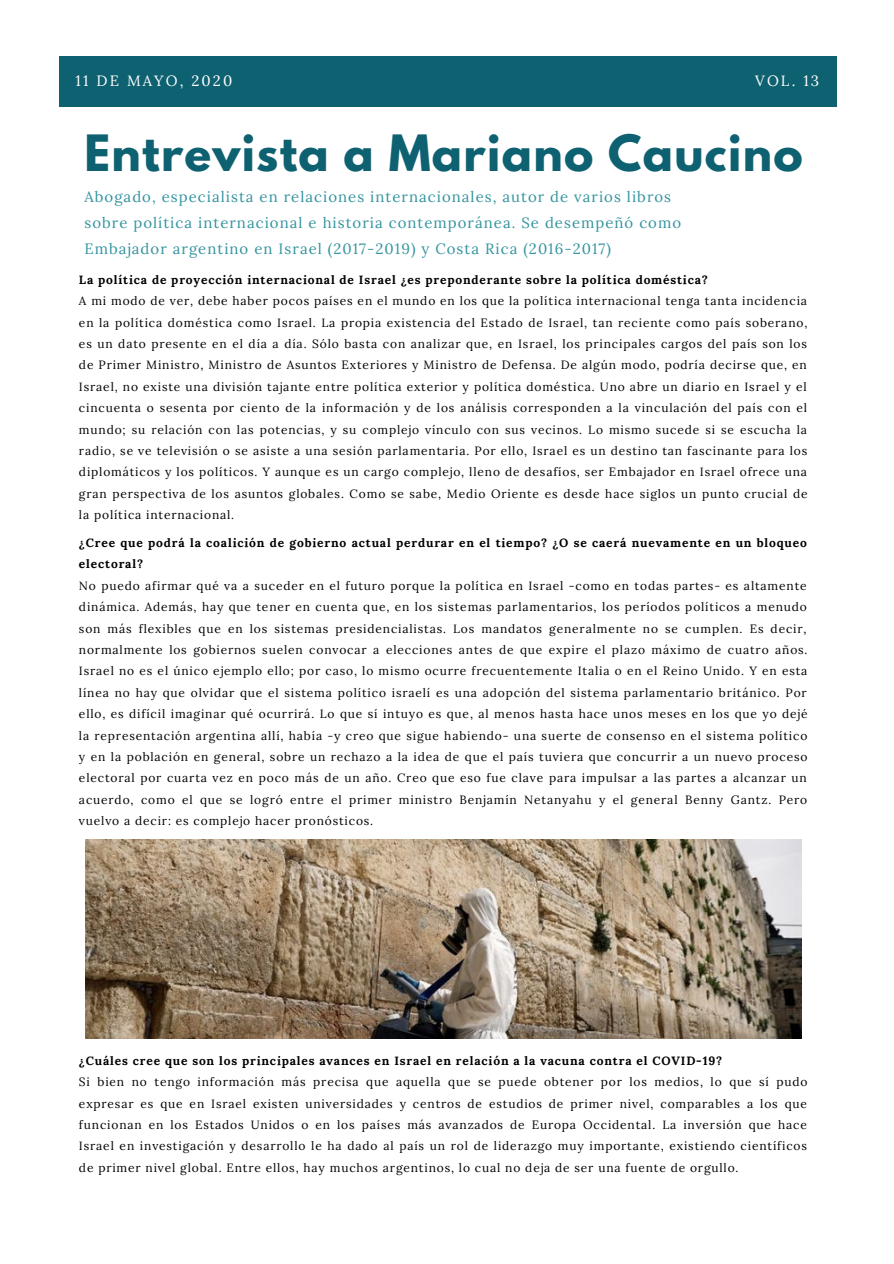
<style>
.page{position:relative;width:894px;height:1264px;background:#fff}
.page>*{position:absolute;margin:0;border:0;box-sizing:border-box;transform-origin:0 0}
.t1{font:700 44.25px "League Spartan";letter-spacing:.03em;color:#0e6171}
.t2{font:14.85px/26px "Lora";letter-spacing:.07em;color:#3494a0}
.t3{font:14.85px "Lora";letter-spacing:.14em;color:#fff}
.t4{font:12px/21.5px "Lora";letter-spacing:.07em;color:#000;text-align:justify}
.t5{font:700 12px/21.5px "Lora";letter-spacing:.07em;color:#000}
</style>
<div class="page">
<img style="left:86px;top:839px;width:715px;height:199px">
<div style="left:60px;top:56px;width:776px;height:50px;background:#0e6171"></div>
<p class="t3" style="left:75px;top:71px;width:158px">11 DE MAYO, 2020</p>
<p class="t3" style="left:755px;top:71px;width:65px">VOL. 13</p>
<h1 class="t1" style="left:84px;top:132px;width:719px">Entrevista a Mariano Caucino</h1>
<p class="t2" style="left:84px;top:183px;width:598px">Abogado, especialista en relaciones internacionales, autor de varios libros sobre política internacional e historia contemporánea. Se desempeñó como<br>Embajador argentino en Israel (2017-2019) y Costa Rica (2016-2017)</p>
<p class="t5" style="left:79px;top:268px;width:630px">La política de proyección internacional de Israel ¿es preponderante sobre la política doméstica?</p>
<p class="t4" style="left:79px;top:290px;width:729px">A mi modo de ver, debe haber pocos países en el mundo en los que la política internacional tenga tanta incidencia en la política doméstica como Israel. La propia existencia del Estado de Israel, tan reciente como país soberano, es un dato presente en el día a día. Sólo basta con analizar que, en Israel, los principales cargos del país son los de Primer Ministro, Ministro de Asuntos Exteriores y Ministro de Defensa. De algún modo, podría decirse que, en Israel, no existe una división tajante entre política exterior y política doméstica. Uno abre un diario en Israel y el cincuenta o sesenta por ciento de la información y de los análisis corresponden a la vinculación del país con el mundo; su relación con las potencias, y su complejo vínculo con sus vecinos. Lo mismo sucede si se escucha la radio, se ve televisión o se asiste a una sesión parlamentaria. Por ello, Israel es un destino tan fascinante para los diplomáticos y los políticos. Y aunque es un cargo complejo, lleno de desafíos, ser Embajador en Israel ofrece una gran perspectiva de los asuntos globales. Como se sabe, Medio Oriente es desde hace siglos un punto crucial de la política internacional.</p>
<p class="t5" style="left:79px;top:532px;width:729px">¿Cree que podrá la coalición de gobierno actual perdurar en el tiempo? ¿O se caerá nuevamente en un bloqueo electoral?</p>
<p class="t4" style="left:79px;top:574px;width:730px">No puedo afirmar qué va a suceder en el futuro porque la política en Israel -como en todas partes- es altamente dinámica. Además, hay que tener en cuenta que, en los sistemas parlamentarios, los períodos políticos a menudo son más flexibles que en los sistemas presidencialistas. Los mandatos generalmente no se cumplen. Es decir, normalmente los gobiernos suelen convocar a elecciones antes de que expire el plazo máximo de cuatro años.<br>Israel no es el único ejemplo ello; por caso, lo mismo ocurre frecuentemente Italia o en el Reino Unido. Y en esta línea no hay que olvidar que el sistema político israelí es una adopción del sistema parlamentario británico. Por ello, es difícil imaginar qué ocurrirá. Lo que sí intuyo es que, al menos hasta hace unos meses en los que yo dejé la representación argentina allí, había -y creo que sigue habiendo- una suerte de consenso en el sistema político y en la población en general, sobre un rechazo a la idea de que el país tuviera que concurrir a un nuevo proceso electoral por cuarta vez en poco más de un año. Creo que eso fue clave para impulsar a las partes a alcanzar un acuerdo, como el que se logró entre el primer ministro Benjamín Netanyahu y el general Benny Gantz. Pero vuelvo a decir: es complejo hacer pronósticos.</p>
<p class="t5" style="left:79px;top:1049px;width:644px">¿Cuáles cree que son los principales avances en Israel en relación a la vacuna contra el COVID-19?</p>
<p class="t4" style="left:79px;top:1071px;width:730px">Si bien no tengo información más precisa que aquella que se puede obtener por los medios, lo que sí pudo expresar es que en Israel existen universidades y centros de estudios de primer nivel, comparables a los que funcionan en los Estados Unidos o en los países más avanzados de Europa Occidental. La inversión que hace Israel en investigación y desarrollo le ha dado al país un rol de liderazgo muy importante, existiendo científicos de primer nivel global. Entre ellos, hay muchos argentinos, lo cual no deja de ser una fuente de orgullo.</p>
</div>
